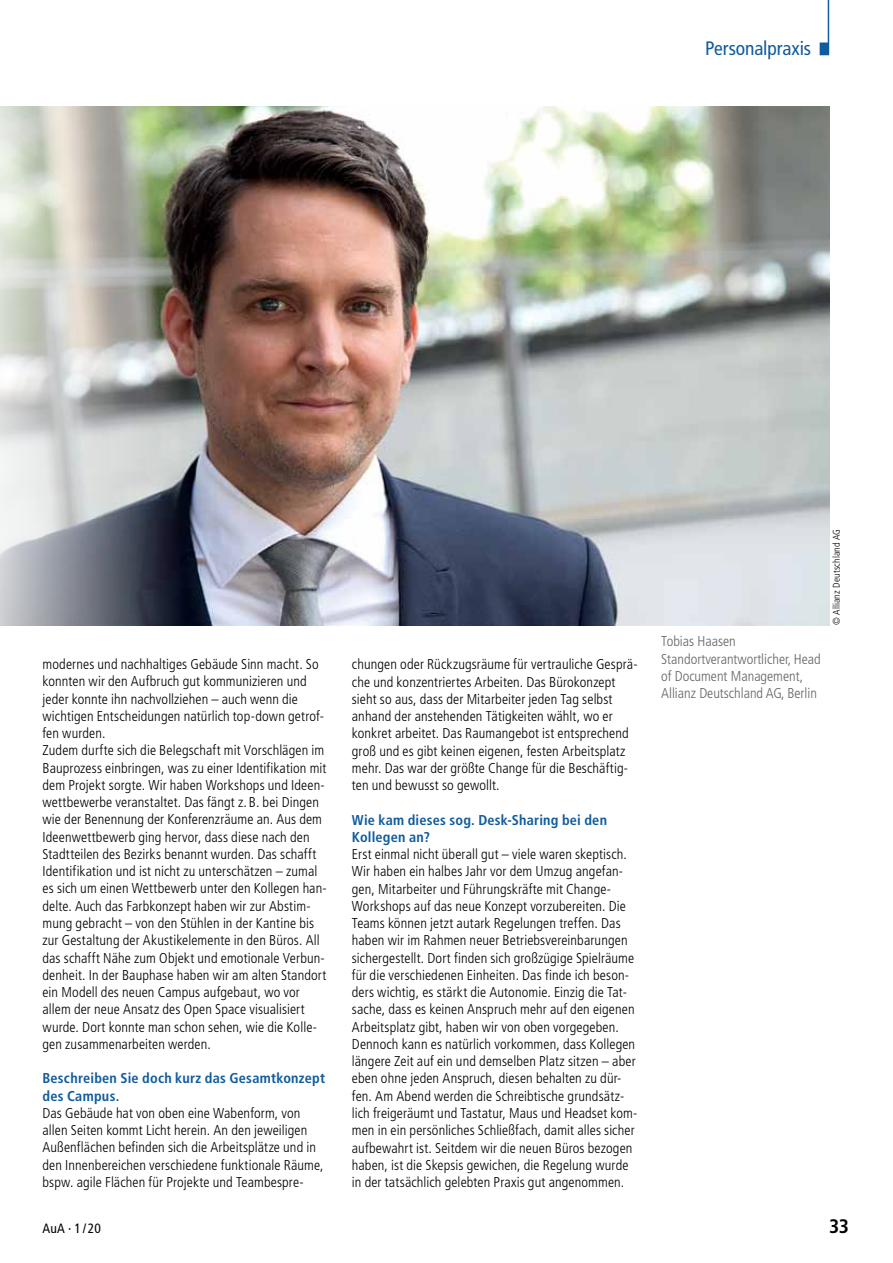
<style>
.page{position:relative;width:893px;height:1263px;background:#fff}
.page>*{position:absolute;margin:0;border:0;box-sizing:border-box;transform-origin:0 0}
.t1{font:condensed 19.5px "Frutiger LT Std";letter-spacing:-.005em;color:#105b9d}
.t2{font:700 condensed 19.5px "Frutiger LT Std";color:#000}
.t3{font:300 condensed 14.25px/17.2px "Frutiger LT Std";letter-spacing:.01em;color:#000}
.t4{font:700 condensed 14.25px/17.2px "Frutiger LT Std";letter-spacing:.015em;color:#105b9d}
.t5{font:300 condensed 14.25px/17.2px "Frutiger LT Std";color:#636466}
.t6{font:condensed 13.5px "Frutiger LT Std";color:#000}
.t7{font:300 condensed 9.75px "Frutiger LT Std";letter-spacing:.015em;color:#000}
</style>
<div class="page">
<svg style="left:820px;top:0;width:9px;height:55px"></svg>
<img style="left:184px;top:106px;width:645px;height:519px">
<svg style="left:0;top:106px;width:184px;height:520px;background:#b5b8b3"></svg>
<h1 class="t1" style="left:705px;top:37px;width:108px">Personalpraxis</h1>
<p class="t3" style="left:43px;top:656px;width:286px">modernes und nachhaltiges Gebäude Sinn macht. So konnten wir den Aufbruch gut kommunizieren und jeder konnte ihn nachvollziehen – auch wenn die wichtigen Entscheidungen natürlich top-down getrof&shy;fen wurden.<br>Zudem durfte sich die Belegschaft mit Vorschlägen im Bauprozess einbringen, was zu einer Identifikation mit dem Projekt sorgte. Wir haben Workshops und Ideen&shy;wettbewerbe veranstaltet. Das fängt z. B. bei Dingen wie der Benennung der Konferenzräume an. Aus dem Ideenwettbewerb ging hervor, dass diese nach den Stadtteilen des Bezirks benannt wurden. Das schafft Identifikation und ist nicht zu unterschätzen – zumal es sich um einen Wettbewerb unter den Kollegen han&shy;delte. Auch das Farbkonzept haben wir zur Abstim&shy;mung gebracht – von den Stühlen in der Kantine bis zur Gestaltung der Akustikelemente in den Büros. All das schafft Nähe zum Objekt und emotionale Verbun&shy;denheit. In der Bauphase haben wir am alten Standort ein Modell des neuen Campus aufgebaut, wo vor allem der neue Ansatz des Open Space visualisiert wurde. Dort konnte man schon sehen, wie die Kolle&shy;gen zusammenarbeiten werden.</p>
<p class="t4" style="left:43px;top:1070px;width:284px">Beschreiben Sie doch kurz das Gesamtkonzept des Campus.</p>
<p class="t3" style="left:43px;top:1104px;width:282px">Das Gebäude hat von oben eine Wabenform, von allen Seiten kommt Licht herein. An den jeweiligen Außenflächen befinden sich die Arbeitsplätze und in den Innenbereichen verschiedene funktionale Räume, bspw. agile Flächen für Projekte und Teambespre-</p>
<p class="t3" style="left:352px;top:656px;width:287px">chungen oder Rückzugsräume für vertrauliche Gesprä&shy;che und konzentriertes Arbeiten. Das Bürokonzept sieht so aus, dass der Mitarbeiter jeden Tag selbst anhand der anstehenden Tätigkeiten wählt, wo er konkret arbeitet. Das Raumangebot ist entsprechend groß und es gibt keinen eigenen, festen Arbeitsplatz mehr. Das war der größte Change für die Beschäftig&shy;ten und bewusst so gewollt.</p>
<p class="t4" style="left:352px;top:811px;width:257px">Wie kam dieses sog. Desk-Sharing bei den<br>Kollegen an?</p>
<p class="t3" style="left:352px;top:846px;width:287px">Erst einmal nicht überall gut – viele waren skeptisch.<br>Wir haben ein halbes Jahr vor dem Umzug angefan&shy;gen, Mitarbeiter und Führungskräfte mit Change-Workshops auf das neue Konzept vorzubereiten. Die Teams können jetzt autark Regelungen treffen. Das haben wir im Rahmen neuer Betriebsvereinbarungen sichergestellt. Dort finden sich großzügige Spielräume für die verschiedenen Einheiten. Das finde ich beson&shy;ders wichtig, es stärkt die Autonomie. Einzig die Tat&shy;sache, dass es keinen Anspruch mehr auf den eigenen Arbeitsplatz gibt, haben wir von oben vorgegeben.<br>Dennoch kann es natürlich vorkommen, dass Kollegen längere Zeit auf ein und demselben Platz sitzen – aber eben ohne jeden Anspruch, diesen behalten zu dür&shy;fen. Am Abend werden die Schreibtische grundsätz&shy;lich freigeräumt und Tastatur, Maus und Headset kom&shy;men in ein persönliches Schließfach, damit alles sicher aufbewahrt ist. Seitdem wir die neuen Büros bezogen haben, ist die Skepsis gewichen, die Regelung wurde in der tatsächlich gelebten Praxis gut angenommen.</p>
<p class="t5" style="left:661px;top:633px;width:161px">Tobias Haasen<br>Standortverantwortlicher, Head of Document Management,<br>Allianz Deutschland AG, Berlin</p>
<p class="t7" style="left:831px;top:625px;width:98px;rotate:-90deg">© Allianz Deutschland AG</p>
<p class="t6" style="left:43px;top:1221px;width:60px">AuA · 1/20</p>
<h1 class="t2" style="left:829px;top:1215px;width:21px">33</h1>
</div>
